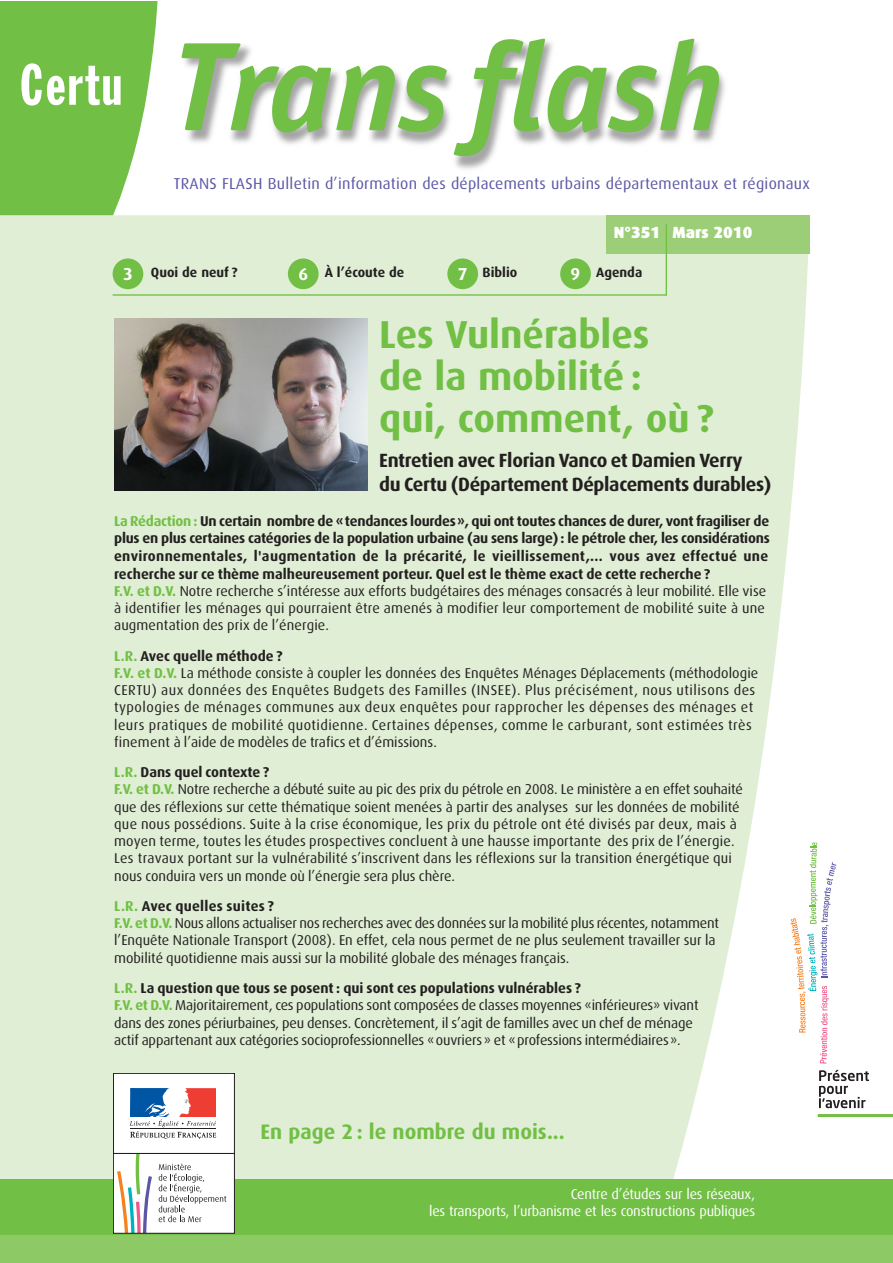
<style>
.page{position:relative;width:893px;height:1263px;background:#fff}
.page>*{position:absolute;margin:0;border:0;box-sizing:border-box;transform-origin:0 0}
.t1{font:italic 700 130.2px "Officina Sans";letter-spacing:-.005em;color:#71bf44}
.t2{font:57px "Franklin Gothic Extra Cond";letter-spacing:.04em;color:#fff}
.t3{font:700 39px/42px "Dax OT";color:#71bf44}
.t4{font:700 21px "Dax OT";color:#71bf44}
.t5{font:700 19.2px/24.2px "Dax OT";letter-spacing:-.015em;color:#231f20}
.t6{font:900 16.2px "Dax";color:#fff}
.t7{font:15.75px "Dax OT";letter-spacing:.015em;color:#5a57a5}
.t8{font:14.25px/17.2px "Dax OT";color:#231f20}
.t9{font:700 14.25px/17.4px "Dax OT";letter-spacing:-.015em;color:#231f20}
.t10{font:14.25px/17.2px "Dax OT";letter-spacing:.03em;color:#231f20}
.t11{font:14.25px/17.1px "Dax OT";letter-spacing:-.015em;color:#fff;text-align:right}
.t12{font:700 13.5px "Dax OT";color:#231f20}
.s1{font-size:17.25px;color:#fff}
.s2{color:#71bf44}
.s3{font-weight:400}
.s4{font-weight:700;color:#71bf44}
.s5{font-weight:700}
</style>
<div class="page">
<div style="left:0;top:215px;width:808px;height:964px;background:#dfeed4"></div>
<div style="left:0;top:1234px;width:892px;height:29px;background:#8dc964"></div>
<div style="left:0;top:1179px;width:892px;height:55px;background:#71bf44"></div>
<svg style="left:0;top:1px;width:158px;height:214px;background:#7fc557"></svg>
<hr style="left:818px;top:1114px;width:74px;height:3px;background:#71bf44">
<svg style="left:819px;top:1070px;width:50px;height:38px"></svg>
<svg style="left:790px;top:842px;width:46px;height:221px"></svg>
<div style="left:606px;top:215px;width:204px;height:39px;background:#9cce77"></div>
<img style="left:184px;top:41px;width:541px;height:128px">
<img style="left:114px;top:318px;width:253px;height:172px">
<div style="left:113px;top:1153px;width:121px;height:80px;background:#fff"></div>
<div style="left:113px;top:1073px;width:121px;height:80px;background:#fff"></div>
<div style="left:113px;top:1073px;width:122px;height:81px;border:1px solid #231f20"></div>
<svg style="left:130px;top:1088px;width:86px;height:51px"></svg>
<svg style="left:117px;top:1155px;width:35px;height:76px"></svg>
<div style="left:113px;top:1153px;width:122px;height:80px;border:1px solid #231f20"></div>
<svg style="left:159px;top:1163px;width:67px;height:59px"></svg>
<div style="left:113px;top:258px;width:30px;height:31px;background:#71bf44;border-radius:50%"></div>
<div style="left:288px;top:258px;width:31px;height:31px;background:#71bf44;border-radius:50%"></div>
<div style="left:447px;top:258px;width:31px;height:31px;background:#71bf44;border-radius:50%"></div>
<div style="left:560px;top:258px;width:31px;height:31px;background:#71bf44;border-radius:50%"></div>
<hr style="left:113px;top:294px;width:554px;height:2px;background:#71bf44">
<hr style="left:666px;top:224px;width:1px;height:71px;background:#71bf44">
<h2 class="t2" style="left:20px;top:64px;width:103px">Certu</h2>
<h1 class="t1" style="left:173px;top:9px;width:552px">Trans flash</h1>
<p class="t7" style="left:174px;top:179px;width:637px">TRANS FLASH Bulletin d’information des déplacements urbains départementaux et régionaux</p>
<p class="t6" style="left:614px;top:225px;width:140px">N°351 Mars 2010</p>
<p class="t12" style="left:123px;top:268px;width:116px"><span class="s1">3</span> Quoi de neuf ?</p>
<p class="t12" style="left:298px;top:268px;width:107px"><span class="s1">6</span> À l’écoute de</p>
<p class="t12" style="left:458px;top:268px;width:61px"><span class="s1">7</span> Biblio</p>
<p class="t12" style="left:571px;top:268px;width:73px"><span class="s1">9</span> Agenda</p>
<h3 class="t3" style="left:379px;top:318px;width:336px">Les Vulnérables<br>de la mobilité : qui, comment, où ?</h3>
<h3 class="t5" style="left:379px;top:450px;width:394px">Entretien avec Florian Vanco et Damien Verry<br>du Certu (Département Déplacements durables)</h3>
<p class="t9" style="left:114px;top:514px;width:657px"><span class="s2">La Rédaction :</span> Un certain nombre de «tendances lourdes», qui ont toutes chances de durer, vont fragiliser de plus en plus certaines catégories de la population urbaine (au sens large) : le pétrole cher, les considérations environnementales, l'augmentation de la précarité, le vieillissement,... vous avez effectué une recherche sur ce thème malheureusement porteur. Quel est le thème exact de cette recherche ?<br><span class="s2">F.V. et D.V.</span> <span class="s3">Notre recherche s’intéresse aux efforts budgétaires des ménages consacrés à leur mobilité. Elle vise à identifier les ménages qui pourraient être amenés à modifier leur comportement de mobilité suite à une augmentation des prix de l’énergie.</span></p>
<p class="t10" style="left:114px;top:648px;width:646px"><span class="s4">L.R.</span> <span class="s5">Avec quelle méthode ?<br></span><span class="s4">F.V. et D.V.</span> La méthode consiste à coupler les données des Enquêtes Ménages Déplacements (méthodologie CERTU) aux données des Enquêtes Budgets des Familles (INSEE). Plus précisément, nous utilisons des typologies de ménages communes aux deux enquêtes pour rapprocher les dépenses des ménages et leurs pratiques de mobilité quotidienne. Certaines dépenses, comme le carburant, sont estimées très finement à l’aide de modèles de trafics et d’émissions.</p>
<p class="t8" style="left:114px;top:765px;width:630px"><span class="s4">L.R.</span> <span class="s5">Dans quel contexte ?<br></span><span class="s4">F.V. et D.V.</span> Notre recherche a débuté suite au pic des prix du pétrole en 2008. Le ministère a en effet souhaité que des réflexions sur cette thématique soient menées à partir des analyses sur les données de mobilité que nous possédions. Suite à la crise économique, les prix du pétrole ont été divisés par deux, mais à moyen terme, toutes les études prospectives concluent à une hausse importante des prix de l’énergie.<br>Les travaux portant sur la vulnérabilité s’inscrivent dans les réflexions sur la transition énergétique qui nous conduira vers un monde où l’énergie sera plus chère.</p>
<p class="t8" style="left:114px;top:899px;width:606px"><span class="s4">L.R.</span> <span class="s5">Avec quelles suites ?<br></span><span class="s4">F.V. et D.V.</span> Nous allons actualiser nos recherches avec des données sur la mobilité plus récentes, notamment l’Enquête Nationale Transport (2008). En effet, cela nous permet de ne plus seulement travailler sur la mobilité quotidienne mais aussi sur la mobilité globale des ménages français.</p>
<p class="t8" style="left:114px;top:981px;width:586px"><span class="s4">L.R.</span> <span class="s5">La question que tous se posent : qui sont ces populations vulnérables ?<br></span><span class="s4">F.V. et D.V.</span> Majoritairement, ces populations sont composées de classes moyennes «inférieures» vivant dans des zones périurbaines, peu denses. Concrètement, il s’agit de familles avec un chef de ménage actif appartenant aux catégories socioprofessionnelles «ouvriers» et «professions intermédiaires».</p>
<h3 class="t4" style="left:260px;top:1125px;width:306px">En page 2 : le nombre du mois...</h3>
<p class="t11" style="left:429px;top:1187px;width:327px">Centre d’études sur les réseaux,<br>les transports, l’urbanisme et les constructions publiques</p>
</div>
